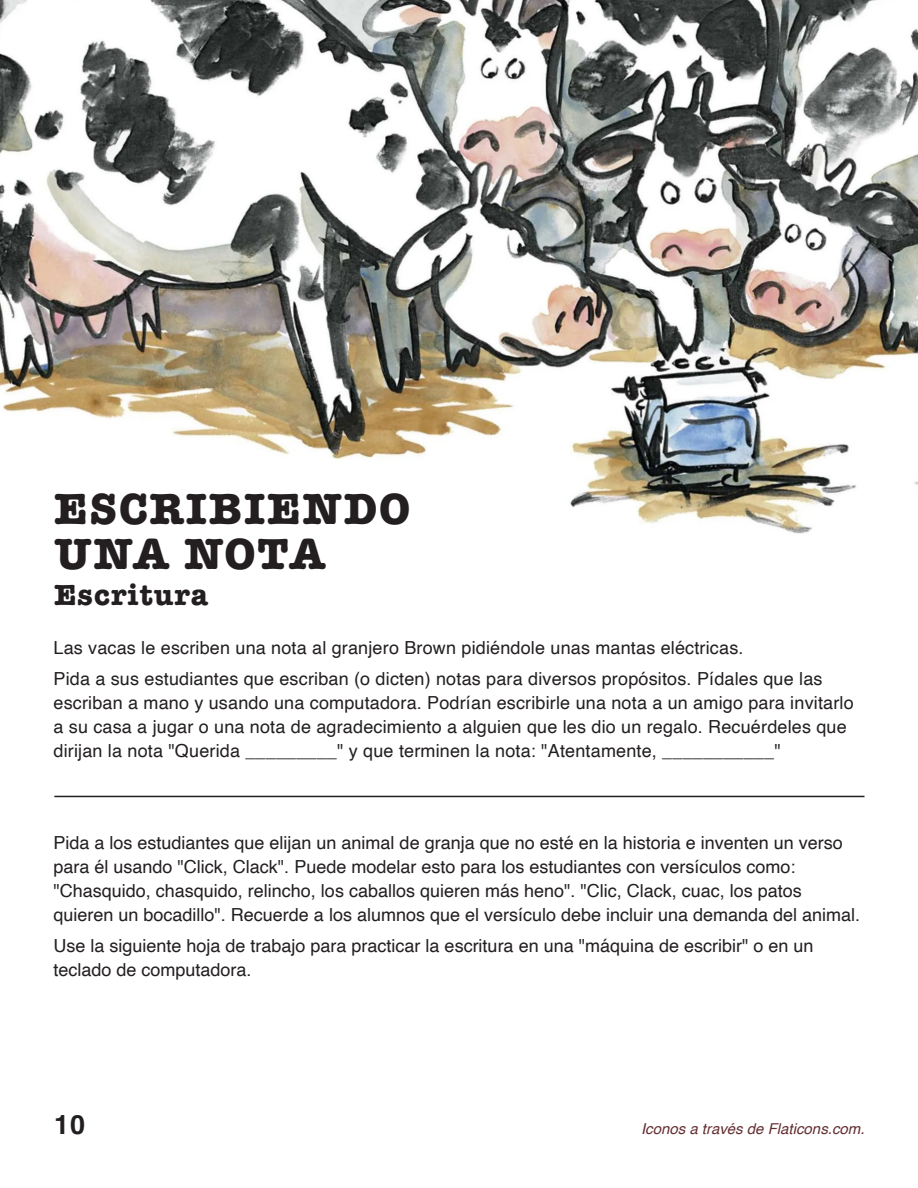
<style>
.page{position:relative;width:918px;height:1188px;background:#fff}
.page>*{position:absolute;margin:0;border:0;box-sizing:border-box;transform-origin:0 0}
.t1{font:700 45px/45px "American Typewriter";letter-spacing:.04em;color:#231f20}
.t2{font:700 30px "American Typewriter";letter-spacing:.04em;color:#231f20}
.t3{font:700 27px "Helvetica";color:#231f20}
.t4{font:18px/24px "Helvetica";color:#231f20}
.t5{font:italic 15px "Helvetica";color:#642e32}
</style>
<div class="page">
<img style="left:0;top:0;width:918px;height:534px">
<hr style="left:54px;top:796px;width:811px;height:1px;background:#231f20">
<p class="t1" style="left:54px;top:484px;width:358px">ESCRIBIENDO<br>UNA NOTA</p>
<p class="t2" style="left:54px;top:569px;width:156px">Escritura</p>
<p class="t4" style="left:53px;top:636px;width:692px">Las vacas le escriben una nota al granjero Brown pidiéndole unas mantas eléctricas.</p>
<p class="t4" style="left:53px;top:667px;width:802px">Pida a sus estudiantes que escriban (o dicten) notas para diversos propósitos. Pídales que las escriban a mano y usando una computadora. Podrían escribirle una nota a un amigo para invitarlo a su casa a jugar o una nota de agradecimiento a alguien que les dio un regalo. Recuérdeles que dirijan la nota "Querida _________" y que terminen la nota: "Atentamente, ___________"</p>
<p class="t4" style="left:53px;top:831px;width:808px">Pida a los estudiantes que elijan un animal de granja que no esté en la historia e inventen un verso para él usando "Click, Clack". Puede modelar esto para los estudiantes con versículos como: "Chasquido, chasquido, relincho, los caballos quieren más heno". "Clic, Clack, cuac, los patos quieren un bocadillo". Recuerde a los alumnos que el versículo debe incluir una demanda del animal.</p>
<p class="t4" style="left:53px;top:934px;width:762px">Use la siguiente hoja de trabajo para practicar la escritura en una "máquina de escribir" o en un teclado de computadora.</p>
<p class="t3" style="left:54px;top:1108px;width:33px">10</p>
<p class="t5" style="left:641px;top:1117px;width:225px">Iconos a través de Flaticons.com.</p>
</div>
